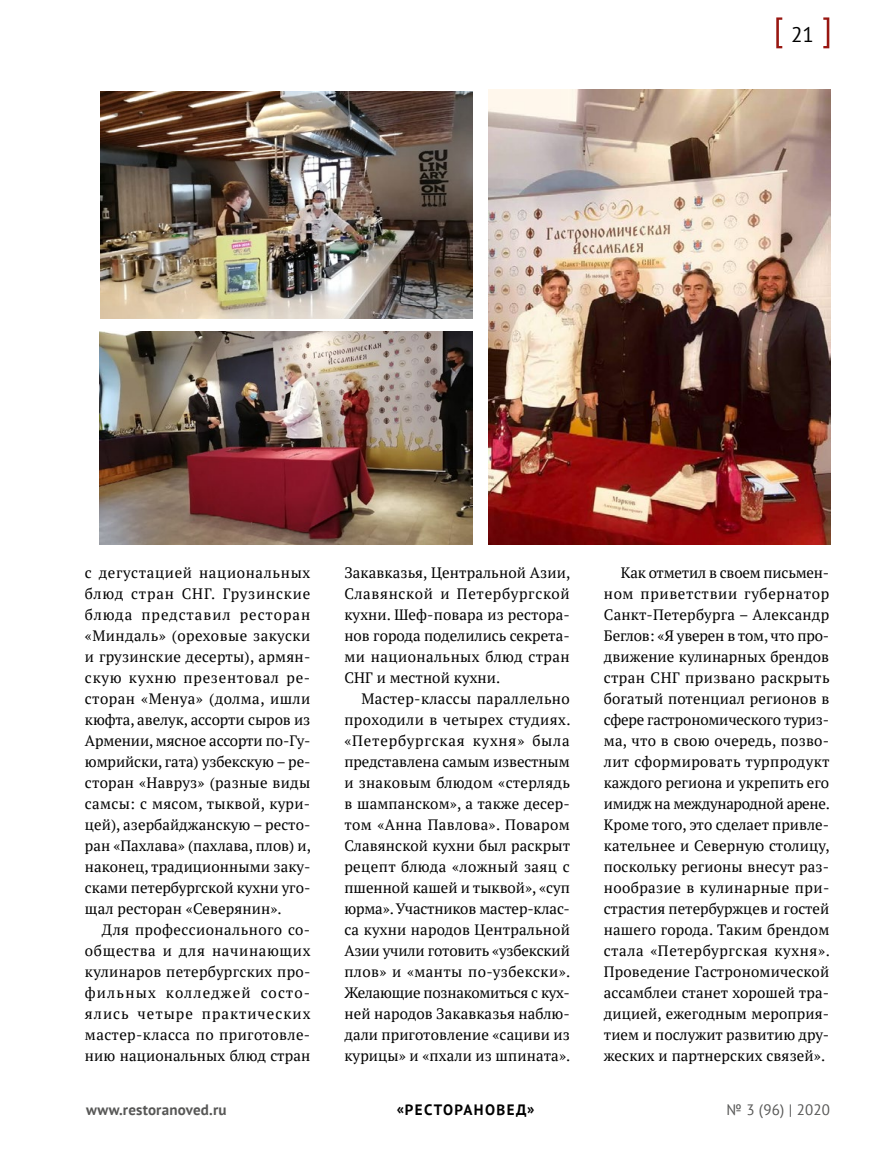
<style>
.page{position:relative;width:893px;height:1149px;background:#fff}
.page>*{position:absolute;margin:0;border:0;box-sizing:border-box;transform-origin:0 0}
.t1{font:21px "PT Sans";color:#000}
.t2{font:15px/21px "PT Serif";letter-spacing:.01em;color:#000;text-align:justify}
.t3{font:700 15px "PT Sans";letter-spacing:.015em;color:#575756}
.t4{font:700 15px "PT Sans";letter-spacing:.095em;color:#000}
.t5{font:15px "PT Sans";letter-spacing:.015em;color:#575756}
</style>
<div class="page">
<svg style="left:776px;top:17px;width:6px;height:31px"></svg>
<svg style="left:823px;top:17px;width:6px;height:31px"></svg>
<img style="left:100px;top:332px;width:372px;height:213px">
<img style="left:100px;top:91px;width:372px;height:228px">
<img style="left:489px;top:89px;width:341px;height:456px">
<h1 class="t1" style="left:791px;top:21px;width:24px">21</h1>
<p class="t2" style="left:85px;top:561px;width:228px">с дегустацией национальных блюд стран СНГ. Грузинские блюда представил ресторан «Миндаль» (ореховые закуски и грузинские десерты), армян&shy;скую кухню презентовал ре&shy;сторан «Менуа» (долма, ишли кюфта, авелук, ассорти сыров из Армении, мясное ассорти по-Гу&shy;юмрийски, гата) узбекскую – ре&shy;сторан «Навруз» (разные виды самсы: с мясом, тыквой, кури&shy;цей), азербайджанскую – ресто&shy;ран «Пахлава» (пахлава, плов) и, наконец, традиционными заку&shy;сками петербургской кухни уго&shy;щал ресторан «Северянин».</p>
<p class="t2" style="left:85px;top:918px;width:227px;text-indent:17px">Для профессионального со&shy;общества и для начинающих кулинаров петербургских про&shy;фильных колледжей состо&shy;ялись четыре практических мастер-класса по приготовле&shy;нию национальных блюд стран</p>
<p class="t2" style="left:344px;top:561px;width:227px">Закавказья, Центральной Азии, Славянской и Петербургской кухни. Шеф-повара из рестора&shy;нов города поделились секрета&shy;ми национальных блюд стран СНГ и местной кухни.</p>
<p class="t2" style="left:344px;top:687px;width:228px;text-indent:17px">Мастер-классы параллельно проходили в четырех студиях. «Петербургская кухня» была представлена самым известным и знаковым блюдом «стерлядь в шампанском», а также десер&shy;том «Анна Павлова». Поваром Славянской кухни был раскрыт рецепт блюда «ложный заяц с пшенной кашей и тыквой», «суп юрма». Участников мастер-клас&shy;са кухни народов Центральной Азии учили готовить «узбекский плов» и «манты по-узбекски».<br>Желающие познакомиться с кух&shy;ней народов Закавказья наблю&shy;дали приготовление «сациви из курицы» и «пхали из шпината».</p>
<p class="t2" style="left:604px;top:561px;width:228px;text-indent:17px">Как отметил в своем письмен&shy;ном приветствии губернатор Санкт-Петербурга – Александр Беглов: «Я уверен в том, что про&shy;движение кулинарных брендов стран СНГ призвано раскрыть богатый потенциал регионов в сфере гастрономического туриз&shy;ма, что в свою очередь, позво&shy;лит сформировать турпродукт каждого региона и укрепить его имидж на международной арене.<br>Кроме того, это сделает привле&shy;кательнее и Северную столицу, поскольку регионы внесут раз&shy;нообразие в кулинарные при&shy;страстия петербуржцев и гостей нашего города. Таким брендом стала «Петербургская кухня».<br>Проведение Гастрономической ассамблеи станет хорошей тра&shy;дицией, ежегодным мероприя&shy;тием и послужит развитию дру&shy;жеских и партнерских связей».</p>
<p class="t3" style="left:86px;top:1099px;width:142px">www.restoranoved.ru</p>
<p class="t4" style="left:397px;top:1099px;width:139px">«РЕСТОРАНОВЕД»</p>
<p class="t5" style="left:726px;top:1099px;width:105px">№ 3 (96) | 2020</p>
</div>
